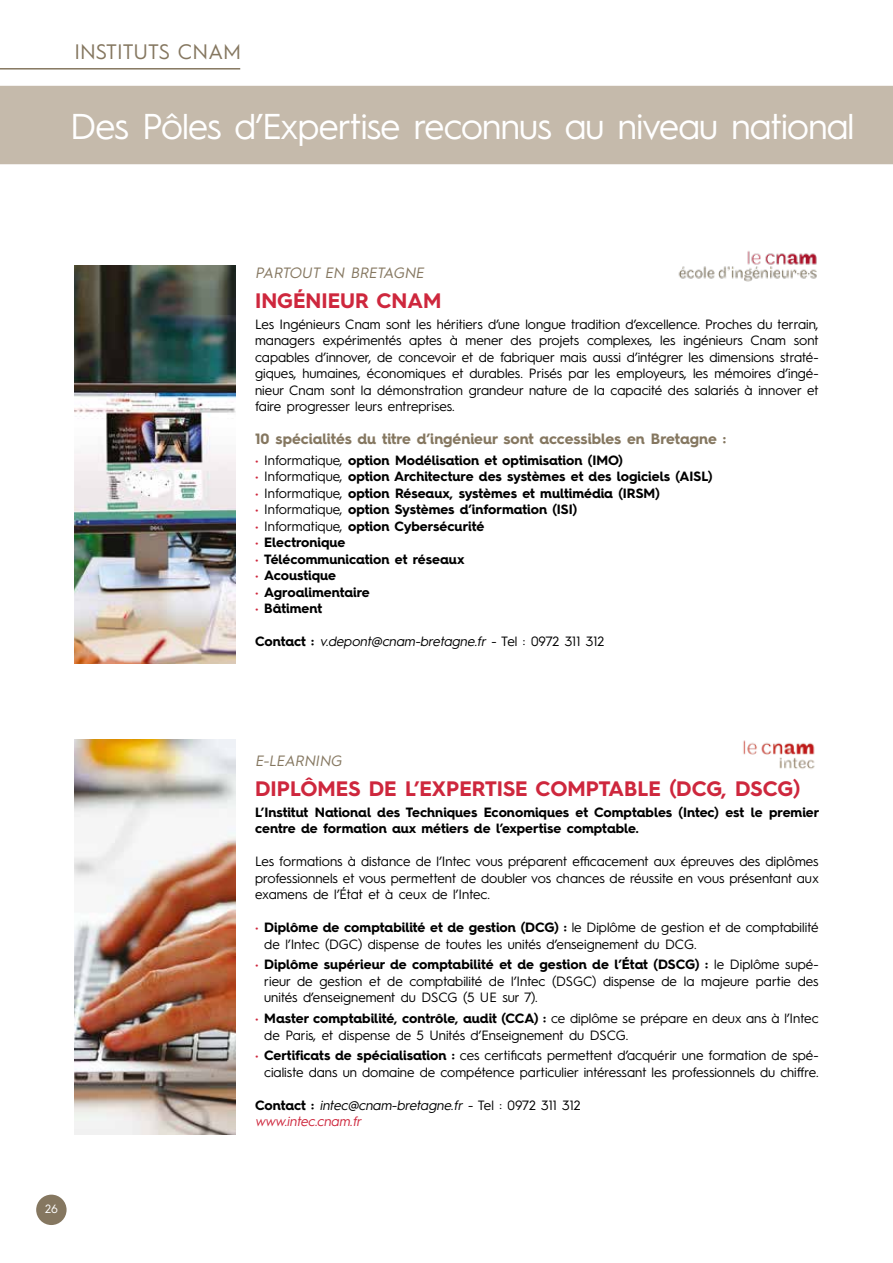
<style>
.page{position:relative;width:893px;height:1263px;background:#fff}
.page>*{position:absolute;margin:0;border:0;box-sizing:border-box;transform-origin:0 0}
.t1{font:36px "Hurme Geometric Sans 1";letter-spacing:-.02em;color:#fff}
.t2{font:700 21px "Hurme Geometric Sans 4";color:#ce273d}
.t3{font:21px "Hurme Geometric Sans 1";color:#857760}
.t4{font:700 15px "Hurme Geometric Sans 4";letter-spacing:-.005em;color:#857760}
.t5{font:italic 15px "Hurme Geometric Sans 1";color:#857760}
.t6{font:13.5px/16.5px "Hurme Geometric Sans 1";color:#000;text-align:justify}
.t7{font:700 13.5px/16.5px "Hurme Geometric Sans 4";color:#000}
.t8{font:italic 13.5px/16.5px "Hurme Geometric Sans 1";color:#000}
.t9{font:12px "Hurme Geometric Sans 1";color:#fff}
.s1{font-family:"Hurme Geometric Sans 1";font-weight:400;color:#ce273d}
.s2{font-family:"Hurme Geometric Sans 1";font-weight:400}
.s3{font-family:"Hurme Geometric Sans 4";font-weight:700;font-style:normal}
.s4{font-style:normal}
.s5{color:#ce273d}
.s6{font-family:"Hurme Geometric Sans 4";font-weight:700}
</style>
<div class="page">
<div style="left:0;top:86px;width:893px;height:78px;background:#c5baab"></div>
<img style="left:74px;top:265px;width:161px;height:399px">
<img style="left:74px;top:740px;width:161px;height:395px">
<img style="left:678px;top:251px;width:139px;height:31px">
<img style="left:743px;top:740px;width:72px;height:29px">
<hr style="left:0;top:68px;width:240px;height:2px;background:#857760">
<div style="left:36px;top:1194px;width:31px;height:31px;background:#857760;border-radius:50%"></div>
<h2 class="t3" style="left:74px;top:36px;width:168px">INSTITUTS CNAM</h2>
<h1 class="t1" style="left:70px;top:101px;width:786px">Des Pôles d’Expertise reconnus au niveau national</h1>
<p class="t9" style="left:45px;top:1200px;width:14px">26</p>
<p class="t5" style="left:255px;top:262px;width:173px">PARTOUT EN BRETAGNE</p>
<h2 class="t2" style="left:255px;top:286px;width:188px">INGÉNIEUR CNAM</h2>
<p class="t6" style="left:255px;top:315px;width:565px">Les Ingénieurs Cnam sont les héritiers d’une longue tradition d’excellence. Proches du terrain, managers expérimentés aptes à mener des projets complexes, les ingénieurs Cnam sont capables d’innover, de concevoir et de fabriquer mais aussi d’intégrer les dimensions straté&shy;giques, humaines, économiques et durables. Prisés par les employeurs, les mémoires d’ingé&shy;nieur Cnam sont la démonstration grandeur nature de la capacité des salariés à innover et faire progresser leurs entreprises.</p>
<p class="t4" style="left:255px;top:428px;width:473px">10 spécialités du titre d’ingénieur sont accessibles en Bretagne :</p>
<p class="t7" style="left:255px;top:452px;width:369px"><span class="s1">•</span> <span class="s2">Informatique,</span> option Modélisation et optimisation (IMO)</p>
<p class="t7" style="left:255px;top:468px;width:459px"><span class="s1">•</span> <span class="s2">Informatique,</span> option Architecture des systèmes et des logiciels (AISL)</p>
<p class="t7" style="left:255px;top:485px;width:406px"><span class="s1">•</span> <span class="s2">Informatique,</span> option Réseaux, systèmes et multimédia (IRSM)</p>
<p class="t7" style="left:255px;top:501px;width:324px"><span class="s1">•</span> <span class="s2">Informatique,</span> option Systèmes d’information (ISI)</p>
<p class="t7" style="left:255px;top:518px;width:231px"><span class="s1">•</span> <span class="s2">Informatique,</span> option Cybersécurité</p>
<p class="t7" style="left:255px;top:534px;width:92px"><span class="s1">•</span> Electronique</p>
<p class="t7" style="left:255px;top:551px;width:211px"><span class="s1">•</span> Télécommunication et réseaux</p>
<p class="t7" style="left:255px;top:567px;width:82px"><span class="s1">•</span> Acoustique</p>
<p class="t7" style="left:255px;top:584px;width:116px"><span class="s1">•</span> Agroalimentaire</p>
<p class="t7" style="left:255px;top:600px;width:68px"><span class="s1">•</span> Bâtiment</p>
<p class="t8" style="left:255px;top:632px;width:351px"><span class="s3">Co ntact :</span> v.depont@cnam-bretagne.fr <span class="s4">- Te l : 0 972 3 1 1 3 1 2</span></p>
<p class="t5" style="left:255px;top:750px;width:91px">E-LEARNING</p>
<h2 class="t2" style="left:255px;top:774px;width:547px">DIPLÔMES DE L’EXPERTISE COMPTABLE (DCG, DSCG)</h2>
<p class="t7" style="left:255px;top:803px;width:566px">L’Institut National des Techniques Economiques et Comptables (Intec) est le premier centre de formation aux métiers de l’expertise comptable.</p>
<p class="t6" style="left:255px;top:852px;width:565px">Les formations à distance de l’Intec vous préparent efficacement aux épreuves des diplômes professionnels et vous permettent de doubler vos chances de réussite en vous présentant aux examens de l’État et à ceux de l’Intec.</p>
<p class="t7" style="left:255px;top:919px;width:565px"><span class="s1">•</span> Diplôme de comptabilité et de gestion (DCG) : <span class="s2">le Diplôme de gestion et de comptabilité</span></p>
<p class="t6" style="left:264px;top:935px;width:434px">de l’Intec (DGC) dispense de toutes les unités d’enseignement du DCG.</p>
<p class="t7" style="left:255px;top:956px;width:565px"><span class="s1">•</span> Diplôme supérieur de comptabilité et de gestion de l’État (DSCG) : <span class="s2">le Diplôme supé-</span></p>
<p class="t6" style="left:264px;top:972px;width:556px">rieur de gestion et de comptabilité de l’Intec (DSGC) dispense de la majeure partie des unités d’enseignement du DSCG (5 UE sur 7).</p>
<p class="t7" style="left:255px;top:1010px;width:565px"><span class="s1">•</span> Master comptabilité, contrôle, audit (CCA) : <span class="s2">ce diplôme se prépare en deux ans à l’Intec</span></p>
<p class="t6" style="left:264px;top:1026px;width:366px">de Paris, et dispense de 5 Unités d’Enseignement du DSCG.</p>
<p class="t6" style="left:255px;top:1046px;width:565px;text-align:right"><span class="s5">•</span> <span class="s6">Certificats de spécialisation :</span> ces certificats permettent d’acquérir une formation de spé&shy;cialiste dans un domaine de compétence particulier intéressant les professionnels du chiffre.</p>
<p class="t8" style="left:255px;top:1096px;width:327px"><span class="s3">Co ntact :</span> intec@cnam-bretagne.fr <span class="s4">- Te l : 0 972 3 1 1 3 1 2 </span><span class="s5">www.intec.cnam.fr</span></p>
</div>
